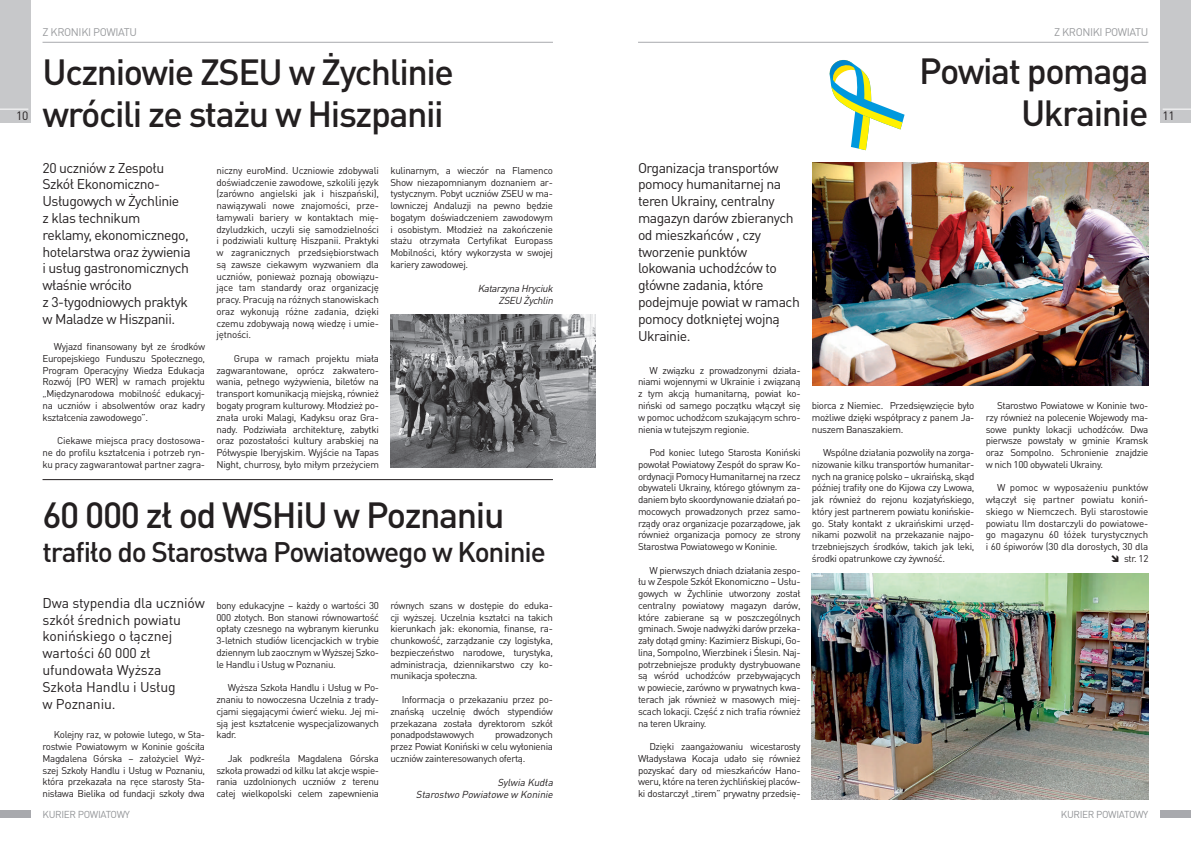
<style>
.page{position:relative;width:1191px;height:842px;background:#fff}
.page>*{position:absolute;margin:0;border:0;box-sizing:border-box;transform-origin:0 0}
.t1{font:500 36px/42px "DIN Pro";letter-spacing:-.04em;color:#231f20;text-align:right}
.t2{font:500 28px "DIN Pro";letter-spacing:-.04em;color:#231f20}
.t3{font:14px/16.8px "DIN Pro";letter-spacing:-.035em;color:#231f20}
.t4{font:14px/16.8px "DIN Pro";letter-spacing:-.01em;color:#231f20}
.t5{font:12px "DIN Pro";color:#231f20}
.t6{font:11px "DIN Pro";letter-spacing:-.035em;color:#999b9e}
.t7{font:italic 10px/12px "DIN Pro";color:#231f20;text-align:right}
.t8{font:10px "DIN Pro";letter-spacing:-.035em;color:#939598}
.t9{font:9.8px/11.8px "DIN Pro";letter-spacing:-.035em;color:#231f20;text-align:justify}
</style>
<div class="page">
<img style="left:812px;top:574px;width:336px;height:226px">
<hr style="left:43px;top:479px;width:510px;height:1px;background:#231f20">
<img style="left:812px;top:163px;width:336px;height:222px">
<svg style="left:829px;top:60px;width:75px;height:90px"></svg>
<img style="left:390px;top:315px;width:205px;height:153px">
<div style="left:0;top:0;width:31px;height:123px;background:#c7c8ca"></div>
<div style="left:1159px;top:0;width:32px;height:123px;background:#c7c8ca"></div>
<svg style="left:0;top:109px;width:28px;height:1px"></svg>
<hr style="left:43px;top:42px;width:510px;height:1px;background:#a8a9ad">
<hr style="left:638px;top:42px;width:510px;height:1px;background:#a8a9ad">
<svg style="left:1162px;top:109px;width:29px;height:1px"></svg>
<div style="left:0;top:811px;width:31px;height:7px;background:#a8a9ad"></div>
<div style="left:1159px;top:811px;width:32px;height:7px;background:#a8a9ad"></div>
<p class="t5" style="left:16px;top:108px;width:14px">10</p>
<p class="t6" style="left:43px;top:25px;width:96px">Z KRONIKI POWIATU</p>
<p class="t6" style="left:1054px;top:25px;width:96px">Z KRONIKI POWIATU</p>
<h1 class="t1" style="left:43px;top:49px;width:413px;text-align:left">Uczniowie ZSEU w Żychlinie wrócili ze stażu w Hiszpanii</h1>
<h3 class="t3" style="left:43px;top:159px;width:150px">20 uczniów z Zespołu<br>Szkół Ekonomiczno-<br>Usługowych w Żychlinie<br>z klas technikum reklamy, ekonomicznego, hotelarstwa oraz żywienia i usług gastronomicznych właśnie wróciło<br>z 3-tygodniowych praktyk w Maladze w Hiszpanii.</h3>
<p class="t9" style="left:43px;top:340px;width:164px;text-indent:11px">Wyjazd finansowany był ze środków Europejskiego Funduszu Społecznego, Program Operacyjny Wiedza Edukacja Rozwój (PO WER) w ramach projektu „Międzynarodowa mobilność edukacyj&shy;na uczniów i absolwentów oraz kadry kształcenia zawodowego”.</p>
<p class="t9" style="left:43px;top:434px;width:164px;text-indent:15px">Ciekawe miejsca pracy dostosowa&shy;ne do profilu kształcenia i potrzeb ryn&shy;ku pracy zagwarantował partner zagra-</p>
<p class="t9" style="left:390px;top:164px;width:164px">kulinarnym, a wieczór na Flamenco Show niezapomnianym doznaniem ar&shy;tystycznym. Pobyt uczniów ZSEU w ma&shy;lowniczej Andaluzji na pewno będzie bogatym doświadczeniem zawodowym i osobistym. Młodzież na zakończenie stażu otrzymała Certyfikat Europass Mobilności, który wykorzysta w swojej kariery zawodowej.</p>
<p class="t7" style="left:478px;top:282px;width:79px">KatarzynaHryciuk<br>ZSEU Żychlin</p>
<p class="t9" style="left:216px;top:164px;width:164px">niczny euroMind. Uczniowie zdobywali doświadczenie zawodowe, szkolili język (zarówno angielski jak i hiszpański), nawiązywali nowe znajomości, prze&shy;łamywali bariery w kontaktach mię&shy;dzyludzkich, uczyli się samodzielności i podziwiali kulturę Hiszpanii. Praktyki w zagranicznych przedsiębiorstwach są zawsze ciekawym wyzwaniem dla uczniów, ponieważ poznają obowiązu&shy;jące tam standardy oraz organizację pracy. Pracują na różnych stanowiskach oraz wykonują różne zadania, dzięki czemu zdobywają nową wiedzę i umie&shy;jętności.</p>
<p class="t9" style="left:216px;top:352px;width:164px;text-indent:18px">Grupa w ramach projektu miała zagwarantowane, oprócz zakwatero&shy;wania, pełnego wyżywienia, biletów na transport komunikacją miejską, również bogaty program kulturowy. Młodzież po&shy;znała uroki Malagi, Kadyksu oraz Gra&shy;nady. Podziwiała architekturę, zabytki oraz pozostałości kultury arabskiej na Półwyspie Iberyjskim. Wyjście na Tapas Night, churrosy, było miłym przeżyciem</p>
<h1 class="t1" style="left:43px;top:492px;width:463px">60 000 zł od WSHiU w Poznaniu</h1>
<h2 class="t2" style="left:43px;top:533px;width:505px">trafiło do Starostwa Powiatowego w Koninie</h2>
<h3 class="t4" style="left:43px;top:594px;width:164px">Dwa stypendia dla uczniów szkół średnich powiatu konińskiego o łącznej wartości 60 000 zł ufundowała Wyższa<br>Szkoła Handlu i Usług<br>w Poznaniu.</h3>
<p class="t9" style="left:43px;top:728px;width:164px;text-indent:11px">Kolejny raz, w połowie lutego, w Sta&shy;rostwie Powiatowym w Koninie gościła Magdalena Górska – założyciel Wyż&shy;szej Szkoły Handlu i Usług w Poznaniu, która przekazała na ręce starosty Sta&shy;nisława Bielika od fundacji szkoły dwa</p>
<p class="t9" style="left:216px;top:599px;width:164px">bony edukacyjne – każdy o wartości 30<br>000 złotych. Bon stanowi równowartość opłaty czesnego na wybranym kierunku 3-letnich studiów licencjackich w trybie dziennym lub zaocznym w Wyższej Szko&shy;le Handlu i Usług w Poznaniu.</p>
<p class="t9" style="left:216px;top:681px;width:164px;text-indent:11px">Wyższa Szkoła Handlu i Usług w Po&shy;znaniu to nowoczesna Uczelnia z trady&shy;cjami sięgającymi ćwierć wieku. Jej mi&shy;sją jest kształcenie wyspecjalizowanych kadr.</p>
<p class="t9" style="left:216px;top:752px;width:164px;text-indent:11px">Jak podkreśla Magdalena Górska szkoła prowadzi od kilku lat akcje wspie&shy;rania uzdolnionych uczniów z terenu całej wielkopolski celem zapewnienia</p>
<p class="t9" style="left:390px;top:599px;width:164px">równych szans w dostępie do eduka&shy;cji wyższej. Uczelnia kształci na takich kierunkach jak: ekonomia, finanse, ra&shy;chunkowość, zarządzanie czy logistyka, bezpieczeństwo narodowe, turystyka, administracja, dziennikarstwo czy ko&shy;munikacja społeczna.</p>
<p class="t9" style="left:390px;top:693px;width:164px;text-indent:11px">Informacja o przekazaniu przez po&shy;znańską uczelnię dwóch stypendiów przekazana została dyrektorom szkół ponadpodstawowych</p>
<p class="t9" style="left:390px;top:728px;width:164px;text-indent:105px">prowadzonych przez Powiat Koniński w celu wyłonienia uczniów zainteresowanych ofertą.</p>
<p class="t7" style="left:416px;top:775px;width:141px">Sylwia Kudła<br>Starostwo Powiatowe w Koninie</p>
<h1 class="t1" style="left:919px;top:49px;width:231px">Powiat pomaga<br>Ukrainie</h1>
<p class="t3" style="left:638px;top:159px;width:163px">Organizacja transportów pomocy humanitarnej na teren Ukrainy, centralny magazyn darów zbieranych od mieszkańców , czy tworzenie punktów lokowania uchodźców to główne zadania, które podejmuje powiat w ramach pomocy dotkniętej wojną<br>Ukrainie.</p>
<p class="t9" style="left:638px;top:364px;width:164px;text-indent:11px">W związku z prowadzonymi działa&shy;niami wojennymi w Ukrainie i związaną z tym akcją humanitarną, powiat ko&shy;niński od samego początku włączył się w pomoc uchodźcom szukającym schro&shy;nienia w tutejszym regionie.</p>
<p class="t9" style="left:638px;top:446px;width:164px;text-indent:11px">Pod koniec lutego Starosta Koniński powołał Powiatowy Zespół do spraw Ko&shy;ordynacji Pomocy Humanitarnej na rzecz obywateli Ukrainy, którego głównym za&shy;daniem było skoordynowanie działań po&shy;mocowych prowadzonych przez samo&shy;rządy oraz organizacje pozarządowe, jak również organizacja pomocy ze strony Starostwa Powiatowego w Koninie.</p>
<p class="t9" style="left:638px;top:564px;width:164px;text-indent:11px">W pierwszych dniach działania zespo&shy;łu w Zespole Szkół Ekonomiczno – Usłu&shy;gowych w Żychlinie utworzony został centralny powiatowy magazyn darów, które zabierane są w poszczególnych gminach. Swoje nadwyżki darów przeka&shy;zały dotąd gminy: Kazimierz Biskupi, Go&shy;lina, Sompolno, Wierzbinek i Ślesin. Naj&shy;potrzebniejsze produkty dystrybuowane są wśród uchodźców przebywających w powiecie, zarówno w prywatnych kwa&shy;terach jak również w masowych miej&shy;scach lokacji. Część z nich trafia również na teren Ukrainy.</p>
<p class="t9" style="left:638px;top:740px;width:164px;text-indent:11px">Dzięki zaangażowaniu wicestarosty Władysława Kocaja udało się również pozyskać dary od mieszkańców Hano&shy;weru, które na teren żychlińskiej placów&shy;ki dostarczył „tirem” prywatny przedsię-</p>
<p class="t9" style="left:812px;top:399px;width:164px">biorca z Niemiec. Przedsięwzięcie było możliwe dzięki współpracy z panem Ja&shy;nuszem Banaszakiem.</p>
<p class="t9" style="left:812px;top:446px;width:164px;text-indent:11px">Wspólne działania pozwoliły na zorga&shy;nizowanie kilku transportów humanitar&shy;nych na granicę polsko – ukraińską, skąd później trafiły one do Kijowa czy Lwowa, jak również do rejonu kozjatyńskiego, który jest partnerem powiatu konińskie&shy;go. Stały kontakt z ukraińskimi urzęd&shy;nikami pozwolił na przekazanie najpo&shy;trzebniejszych środków, takich jak leki, środki opatrunkowe czy żywność.</p>
<p class="t9" style="left:985px;top:399px;width:164px;text-indent:11px">Starostwo Powiatowe w Koninie two&shy;rzy również na polecenie Wojewody ma&shy;sowe punkty lokacji uchodźców. Dwa pierwsze powstały w gminie Kramsk oraz Sompolno. Schronienie znajdzie w nich 100 obywateli Ukrainy.</p>
<p class="t9" style="left:985px;top:481px;width:164px;text-indent:11px">W pomoc w wyposażeniu punktów włączył się partner powiatu koniń&shy;skiego w Niemczech. Byli starostowie powiatu Ilm dostarczyli do powiatowe&shy;go magazynu 60 łóżek turystycznych i 60 śpiworów (30 dla dorosłych, 30 dla</p>
<p class="t9" style="left:1124px;top:552px;width:26px">str. 12</p>
<p class="t8" style="left:43px;top:808px;width:89px">KURIER POWIATOWY</p>
<p class="t8" style="left:1061px;top:808px;width:89px">KURIER POWIATOWY</p>
<p class="t5" style="left:1162px;top:108px;width:14px">11</p>
</div>
